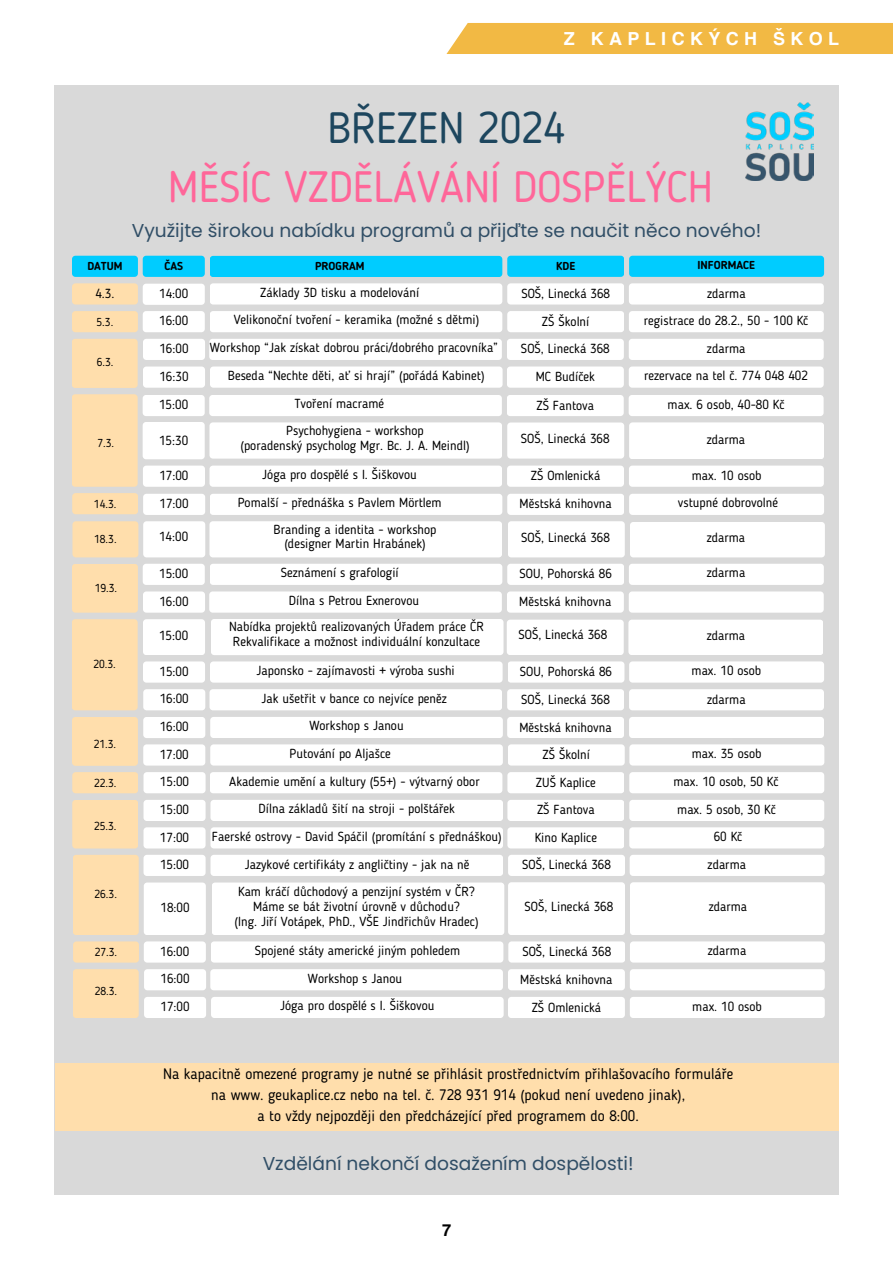
<style>
.page{position:relative;width:893px;height:1263px;background:#fff}
.page>*{position:absolute;margin:0;border:0;box-sizing:border-box;transform-origin:0 0}
.t1{font:43.65px "Blogger Sans";color:#f69}
.t2{font:43.65px "Blogger Sans";color:#1d465e}
.t3{font:18.6px "Poppins";color:#304e66}
.t4{font:700 18px "Helvetica";letter-spacing:.3em;color:#fff}
.t5{font:700 16.5px "Helvetica";color:#000}
.t6{font:15px/21px "Blogger Sans";color:#000;text-align:center}
.t7{font:13.05px/14.7px "Blogger Sans";color:#000;text-align:center}
.t8{font:11.4px "Blogger Sans";color:#000}
.t9{font:700 11.4px "Blogger Sans";color:#000}
</style>
<div class="page">
<div style="left:446px;top:23px;width:447px;height:31px;background:#f2b944"></div>
<div style="left:54px;top:85px;width:785px;height:1109px;background:#d9d9d9"></div>
<div style="left:72px;top:256px;width:752px;height:21px;background:#0cf"></div>
<img style="left:745px;top:103px;width:68px;height:77px">
<svg style="left:72px;top:283px;width:752px;height:22px;background:#fcf9f5"></svg>
<svg style="left:72px;top:311px;width:752px;height:21px;background:#fdfaf6"></svg>
<svg style="left:72px;top:339px;width:752px;height:49px;background:#f9f6f1"></svg>
<svg style="left:72px;top:394px;width:752px;height:93px"></svg>
<svg style="left:72px;top:493px;width:752px;height:22px;background:#fcf9f5"></svg>
<svg style="left:72px;top:521px;width:430px;height:36px;background:#fdf8f1"></svg>
<div style="left:508px;top:521px;width:317px;height:36px;background:#fff"></div>
<svg style="left:72px;top:564px;width:752px;height:49px;background:#f9f6f1"></svg>
<svg style="left:72px;top:619px;width:752px;height:91px"></svg>
<svg style="left:72px;top:717px;width:752px;height:49px;background:#f9f6f1"></svg>
<svg style="left:72px;top:772px;width:752px;height:21px;background:#fdfaf6"></svg>
<svg style="left:72px;top:800px;width:752px;height:48px;background:#f9f6f2"></svg>
<svg style="left:73px;top:855px;width:752px;height:80px;background:#fbf8f4"></svg>
<svg style="left:73px;top:941px;width:752px;height:21px;background:#fdfaf6"></svg>
<svg style="left:73px;top:969px;width:752px;height:49px"></svg>
<div style="left:56px;top:1063px;width:783px;height:68px;background:#ffdeac"></div>
<h3 class="t4" style="left:564px;top:28px;width:277px">Z KAPLICKÝCH ŠKOL</h3>
<h1 class="t2" style="left:327px;top:102px;width:239px">BŘEZEN 2024</h1>
<h1 class="t1" style="left:168px;top:161px;width:546px">MĚSÍC VZDĚLÁVÁNÍ DOSPĚLÝCH</h1>
<h2 class="t3" style="left:132px;top:220px;width:631px">Využijte širokou nabídku programů a přijďte se naučit něco nového!</h2>
<p class="t9" style="left:87px;top:259px;width:37px">DATUM</p>
<p class="t9" style="left:164px;top:259px;width:20px">ČAS</p>
<p class="t9" style="left:315px;top:259px;width:51px">PROGRAM</p>
<p class="t9" style="left:556px;top:259px;width:21px">KDE</p>
<p class="t9" style="left:698px;top:258px;width:59px">INFORMACE</p>
<p class="t7" style="left:95px;top:286px;width:21px">4.3.</p>
<p class="t7" style="left:159px;top:286px;width:31px">14:00</p>
<p class="t7" style="left:260px;top:285px;width:161px">Základy 3D tisku a modelování</p>
<p class="t7" style="left:521px;top:286px;width:90px">SOŠ, Linecká 368</p>
<p class="t7" style="left:707px;top:286px;width:40px">zdarma</p>
<p class="t8" style="left:97px;top:315px;width:18px">5.3.</p>
<p class="t8" style="left:97px;top:355px;width:18px">6.3.</p>
<p class="t8" style="left:97px;top:436px;width:18px">7.3.</p>
<p class="t7" style="left:159px;top:313px;width:31px">16:00</p>
<p class="t7" style="left:234px;top:313px;width:247px">Velikonoční tvoření - keramika (možné s dětmi)</p>
<p class="t7" style="left:542px;top:314px;width:49px">ZŠ Školní</p>
<p class="t7" style="left:644px;top:313px;width:166px">registrace do 28.2., 50 - 100 Kč</p>
<p class="t7" style="left:159px;top:341px;width:31px">16:00</p>
<p class="t7" style="left:210px;top:340px;width:290px">Workshop “Jak získat dobrou práci/dobrého pracovníka”</p>
<p class="t7" style="left:521px;top:341px;width:90px">SOŠ, Linecká 368</p>
<p class="t7" style="left:707px;top:341px;width:40px">zdarma</p>
<p class="t7" style="left:159px;top:369px;width:31px">16:30</p>
<p class="t7" style="left:228px;top:368px;width:258px">Beseda “Nechte děti, ať si hrají” (pořádá Kabinet)</p>
<p class="t7" style="left:536px;top:369px;width:61px">MC Budíček</p>
<p class="t7" style="left:644px;top:368px;width:165px">rezervace na tel č. 774 048 402</p>
<p class="t7" style="left:159px;top:397px;width:31px">15:00</p>
<p class="t7" style="left:294px;top:396px;width:91px">Tvoření macramé</p>
<p class="t7" style="left:536px;top:398px;width:59px">ZŠ Fantova</p>
<p class="t7" style="left:668px;top:397px;width:118px">max. 6 osob, 40-80 Kč</p>
<p class="t7" style="left:159px;top:433px;width:31px">15:30</p>
<p class="t7" style="left:240px;top:423px;width:231px">Psychohygiena - workshop<br>(poradenský psycholog Mgr. Bc. J. A. Meindl)</p>
<p class="t7" style="left:521px;top:431px;width:90px">SOŠ, Linecká 368</p>
<p class="t7" style="left:707px;top:432px;width:40px">zdarma</p>
<p class="t7" style="left:159px;top:468px;width:31px">17:00</p>
<p class="t7" style="left:262px;top:467px;width:156px">Jóga pro dospělé s I. Šiškovou</p>
<p class="t7" style="left:531px;top:468px;width:71px">ZŠ Omlenická</p>
<p class="t7" style="left:692px;top:468px;width:71px">max. 10 osob</p>
<p class="t8" style="left:94px;top:497px;width:24px">14.3.</p>
<p class="t7" style="left:160px;top:496px;width:31px">17:00</p>
<p class="t7" style="left:238px;top:495px;width:206px">Pomalší - přednáška s Pavlem Mörtlem</p>
<p class="t7" style="left:520px;top:496px;width:94px">Městská knihovna</p>
<p class="t7" style="left:678px;top:495px;width:102px">vstupné dobrovolné</p>
<p class="t8" style="left:94px;top:532px;width:24px">18.3.</p>
<p class="t7" style="left:159px;top:529px;width:31px">14:00</p>
<p class="t7" style="left:707px;top:530px;width:40px">zdarma</p>
<p class="t7" style="left:274px;top:522px;width:164px">Branding a identita - workshop (designer Martin Hrabánek)</p>
<p class="t7" style="left:521px;top:530px;width:90px">SOŠ, Linecká 368</p>
<p class="t8" style="left:95px;top:581px;width:24px">19.3.</p>
<p class="t8" style="left:93px;top:657px;width:24px">20.3.</p>
<p class="t8" style="left:94px;top:737px;width:24px">21.3.</p>
<p class="t8" style="left:94px;top:776px;width:24px">22.3.</p>
<p class="t8" style="left:94px;top:819px;width:24px">25.3.</p>
<p class="t8" style="left:95px;top:887px;width:24px">26.3.</p>
<p class="t8" style="left:95px;top:945px;width:24px">27.3.</p>
<p class="t8" style="left:95px;top:984px;width:24px">28.3.</p>
<p class="t7" style="left:159px;top:566px;width:31px">15:00</p>
<p class="t7" style="left:281px;top:565px;width:120px">Seznámení s grafologií</p>
<p class="t7" style="left:520px;top:566px;width:94px">SOU, Pohorská 86</p>
<p class="t7" style="left:707px;top:565px;width:40px">zdarma</p>
<p class="t7" style="left:159px;top:594px;width:31px">16:00</p>
<p class="t7" style="left:289px;top:593px;width:132px">Dílna s Petrou Exnerovou</p>
<p class="t7" style="left:519px;top:594px;width:94px">Městská knihovna</p>
<p class="t7" style="left:159px;top:628px;width:31px">15:00</p>
<p class="t7" style="left:518px;top:627px;width:90px">SOŠ, Linecká 368</p>
<p class="t7" style="left:707px;top:628px;width:40px">zdarma</p>
<p class="t7" style="left:229px;top:619px;width:256px;text-align:left">Nabídka projektů realizovaných Úřadem práce ČR<br>Rekvalifikace a možnost individuální konzultace</p>
<p class="t7" style="left:159px;top:664px;width:31px">15:00</p>
<p class="t7" style="left:257px;top:663px;width:200px">Japonsko - zajímavosti + výroba sushi</p>
<p class="t7" style="left:520px;top:664px;width:94px">SOU, Pohorská 86</p>
<p class="t7" style="left:691px;top:663px;width:71px">max. 10 osob</p>
<p class="t7" style="left:160px;top:691px;width:31px">16:00</p>
<p class="t7" style="left:262px;top:691px;width:187px">Jak ušetřit v bance co nejvíce peněz</p>
<p class="t7" style="left:521px;top:692px;width:90px">SOŠ, Linecká 368</p>
<p class="t7" style="left:707px;top:692px;width:40px">zdarma</p>
<p class="t7" style="left:160px;top:719px;width:31px">16:00</p>
<p class="t7" style="left:309px;top:718px;width:96px">Workshop s Janou</p>
<p class="t7" style="left:519px;top:720px;width:94px">Městská knihovna</p>
<p class="t7" style="left:160px;top:747px;width:31px">17:00</p>
<p class="t7" style="left:290px;top:746px;width:103px">Putování po Aljašce</p>
<p class="t7" style="left:542px;top:747px;width:49px">ZŠ Školní</p>
<p class="t7" style="left:692px;top:746px;width:71px">max. 35 osob</p>
<p class="t7" style="left:160px;top:774px;width:31px">15:00</p>
<p class="t7" style="left:229px;top:773px;width:252px">Akademie umění a kultury (55+) - výtvarný obor</p>
<p class="t7" style="left:536px;top:775px;width:62px">ZUŠ Kaplice</p>
<p class="t7" style="left:673px;top:774px;width:107px">max. 10 osob, 50 Kč</p>
<p class="t7" style="left:160px;top:802px;width:31px">15:00</p>
<p class="t7" style="left:259px;top:801px;width:198px">Dílna základů šití na stroji - polštářek</p>
<p class="t7" style="left:537px;top:802px;width:59px">ZŠ Fantova</p>
<p class="t7" style="left:677px;top:802px;width:100px">max. 5 osob, 30 Kč</p>
<p class="t7" style="left:160px;top:830px;width:31px">17:00</p>
<p class="t7" style="left:212px;top:829px;width:291px">Faerské ostrovy - David Spáčil (promítání s přednáškou)</p>
<p class="t7" style="left:535px;top:830px;width:64px">Kino Kaplice</p>
<p class="t7" style="left:714px;top:829px;width:30px">60 Kč</p>
<p class="t7" style="left:160px;top:857px;width:31px">15:00</p>
<p class="t7" style="left:245px;top:857px;width:226px">Jazykové certifikáty z angličtiny - jak na ně</p>
<p class="t7" style="left:522px;top:857px;width:90px">SOŠ, Linecká 368</p>
<p class="t7" style="left:708px;top:856px;width:40px">zdarma</p>
<p class="t7" style="left:161px;top:900px;width:31px">18:00</p>
<p class="t7" style="left:524px;top:899px;width:90px">SOŠ, Linecká 368</p>
<p class="t7" style="left:709px;top:899px;width:40px">zdarma</p>
<p class="t7" style="left:235px;top:884px;width:246px">Kam kráčí důchodový a penzijní systém v ČR?<br>Máme se bát životní úrovně v důchodu?<br>(Ing. Jiří Votápek, PhD., VŠE Jindřichův Hradec)</p>
<p class="t7" style="left:160px;top:944px;width:31px">16:00</p>
<p class="t7" style="left:255px;top:943px;width:207px">Spojené státy americké jiným pohledem</p>
<p class="t7" style="left:522px;top:944px;width:90px">SOŠ, Linecká 368</p>
<p class="t7" style="left:708px;top:943px;width:40px">zdarma</p>
<p class="t7" style="left:161px;top:971px;width:31px">16:00</p>
<p class="t7" style="left:308px;top:971px;width:96px">Workshop s Janou</p>
<p class="t7" style="left:520px;top:972px;width:94px">Městská knihovna</p>
<p class="t7" style="left:161px;top:999px;width:31px">17:00</p>
<p class="t7" style="left:280px;top:998px;width:156px">Jóga pro dospělé s I. Šiškovou</p>
<p class="t7" style="left:532px;top:999px;width:71px">ZŠ Omlenická</p>
<p class="t7" style="left:692px;top:999px;width:71px">max. 10 osob</p>
<p class="t6" style="left:163px;top:1063px;width:572px">Na kapacitně omezené programy je nutné se přihlásit prostřednictvím přihlašovacího formuláře na www. geukaplice.cz nebo na tel. č. 728 931 914 (pokud není uvedeno jinak),<br>a to vždy nejpozději den předcházející před programem do 8:00.</p>
<h2 class="t3" style="left:263px;top:1153px;width:372px">Vzdělání nekončí dosažením dospělosti!</h2>
<p class="t5" style="left:442px;top:1220px;width:11px">7</p>
</div>
